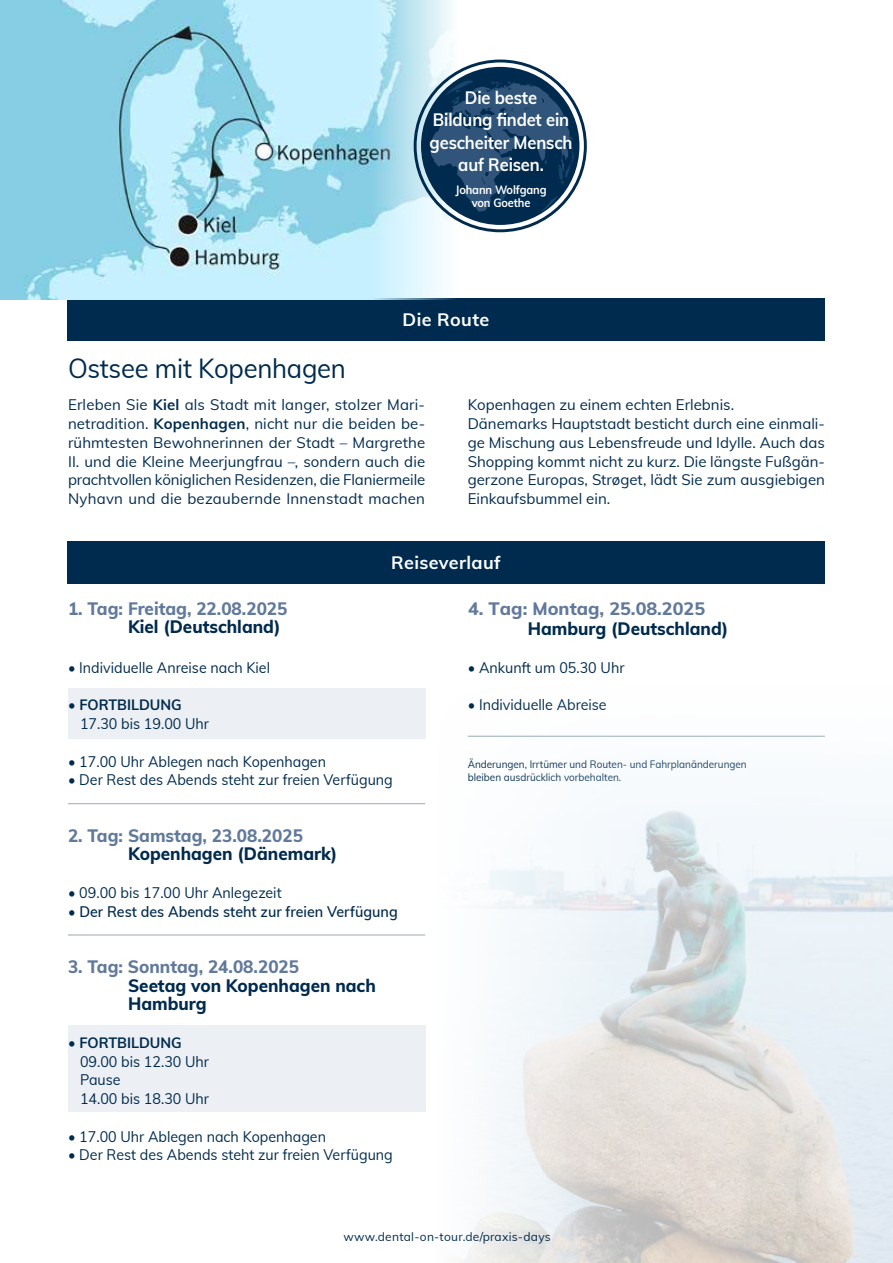
<style>
.page{position:relative;width:893px;height:1263px;background:#fff}
.page>*{position:absolute;margin:0;border:0;box-sizing:border-box;transform-origin:0 0}
.t1{font:27px "Muli";letter-spacing:-.01em;color:#002b4e;scale:.95 1}
.t2{font:800 18px/18.8px "Muli";color:#002b4e;scale:.95 1}
.t3{font:800 18px "Muli";color:#61799b;scale:.95 1}
.t4{font:700 18px/22.5px "Muli";letter-spacing:-.01em;color:#fff;text-align:center;scale:.92 1}
.t5{font:800 18px "Muli";color:#61799b}
.t6{font:700 18px "Muli";letter-spacing:.02em;color:#fff}
.t7{font:15px/18.8px "Muli";color:#002b4e;text-align:justify}
.t8{font:15px/18.8px "Muli";color:#002b4e;scale:.95 1}
.t9{font:600 15px "Muli";color:#002b4e;scale:.95 1}
.t10{font:700 15px "Muli";color:#002b4e;scale:.95 1}
.t11{font:12px "Muli";letter-spacing:.02em;color:#002b4e}
.t12{font:700 12px/13.5px "Muli";letter-spacing:-.01em;color:#fff;text-align:center;scale:.92 1}
.t13{font:10.5px/12.6px "Muli";color:#002b4e;scale:.95 1}
.s1{font-weight:700}
</style>
<div class="page">
<div style="left:68px;top:688px;width:357px;height:50px;background:#eceff3"></div>
<div style="left:68px;top:1025px;width:357px;height:87px;background:#eceff3"></div>
<hr style="left:68px;top:803px;width:357px;height:1px;background:#002b4e">
<hr style="left:68px;top:935px;width:357px;height:1px;background:#002b4e">
<img style="left:465px;top:735px;width:428px;height:528px">
<div style="left:67px;top:298px;width:758px;height:43px;background:#002b4e"></div>
<div style="left:67px;top:541px;width:758px;height:42px;background:#002b4e"></div>
<img style="left:0;top:0;width:460px;height:299px">
<div style="left:421px;top:67px;width:158px;height:158px;background:#002b4e;border-radius:50%"></div>
<svg style="left:430px;top:80px;width:144px;height:132px"></svg>
<p class="t4" style="left:430px;top:85px;width:157px">Die beste<br>Bildung findet ein gescheiter Mensch auf Reisen.</p>
<p class="t12" style="left:455px;top:182px;width:101px">Johann Wolfgang von Goethe</p>
<p class="t6" style="left:403px;top:307px;width:88px">Die Route</p>
<h1 class="t1" style="left:68px;top:349px;width:294px">Ostsee mit Kopenhagen</h1>
<p class="t7" style="left:68px;top:395px;width:359px">Erleben Sie <span class="s1">Kiel</span> als Stadt mit langer, stolzer Mari&shy;netradition. <span class="s1">Kopenhagen</span>, nicht nur die beiden be&shy;rühmtesten Bewohnerinnen der Stadt – Margrethe II. und die Kleine Meerjungfrau –, sondern auch die prachtvollen königlichen Residenzen, die Flaniermeile Nyhavn und die bezaubernde Innenstadt machen</p>
<p class="t7" style="left:468px;top:395px;width:359px;text-align:left">Kopenhagen zu einem echten Erlebnis.<br>Dänemarks Hauptstadt besticht durch eine einmali&shy;ge Mischung aus Lebensfreude und Idylle. Auch das Shopping kommt nicht zu kurz. Die längste Fußgän&shy;gerzone Europas, Strøget, lädt Sie zum ausgiebigen Einkaufsbummel ein.</p>
<p class="t6" style="left:391px;top:549px;width:111px">Reiseverlauf</p>
<p class="t3" style="left:68px;top:595px;width:232px">1. Tag: Freitag, 22.08.2025</p>
<p class="t2" style="left:128px;top:616px;width:162px">Kiel (Deutschland)</p>
<p class="t8" style="left:68px;top:657px;width:214px">• Individuelle Anreise nach Kiel</p>
<p class="t10" style="left:68px;top:694px;width:121px">• FORTBILDUNG</p>
<p class="t8" style="left:80px;top:714px;width:137px">17.30 bis 19.00 Uhr</p>
<p class="t8" style="left:68px;top:751px;width:273px">• 17.00 Uhr Ablegen nach Kopenhagen</p>
<p class="t8" style="left:68px;top:770px;width:343px">• Der Rest des Abends steht zur freien Verfügung</p>
<p class="t3" style="left:68px;top:822px;width:249px">2. Tag: Samstag, 23.08.2025</p>
<p class="t2" style="left:128px;top:844px;width:222px">Kopenhagen (Dänemark)</p>
<p class="t8" style="left:68px;top:882px;width:226px">• 09.00 bis 17.00 Uhr Anlegezeit</p>
<p class="t9" style="left:68px;top:900px;width:349px">• Der Rest des Abends steht zur freien Verfügung</p>
<p class="t3" style="left:68px;top:953px;width:245px">3. Tag: Sonntag, 24.08.2025</p>
<p class="t2" style="left:128px;top:975px;width:262px">Seetag von Kopenhagen nach<br>Hamburg</p>
<p class="t10" style="left:68px;top:1031px;width:121px">• FORTBILDUNG</p>
<p class="t8" style="left:80px;top:1051px;width:137px">09.00 bis 12.30 Uhr<br>Pause<br>14.00 bis 18.30 Uhr</p>
<p class="t8" style="left:68px;top:1126px;width:273px">• 17.00 Uhr Ablegen nach Kopenhagen</p>
<p class="t8" style="left:68px;top:1145px;width:343px">• Der Rest des Abends steht zur freien Verfügung</p>
<p class="t5" style="left:468px;top:595px;width:239px">4. Tag: Montag, 25.08.2025</p>
<p class="t2" style="left:528px;top:619px;width:213px">Hamburg (Deutschland)</p>
<p class="t8" style="left:468px;top:657px;width:166px">• Ankunft um 05.30 Uhr</p>
<p class="t8" style="left:468px;top:695px;width:148px">• Individuelle Abreise</p>
<p class="t13" style="left:468px;top:757px;width:295px">Änderungen, Irrtümer und Routen- und Fahrplanänderungen bleiben ausdrücklich vorbehalten.</p>
<p class="t11" style="left:343px;top:1228px;width:209px">www.dental-on-tour.de/praxis-days</p>
</div>
